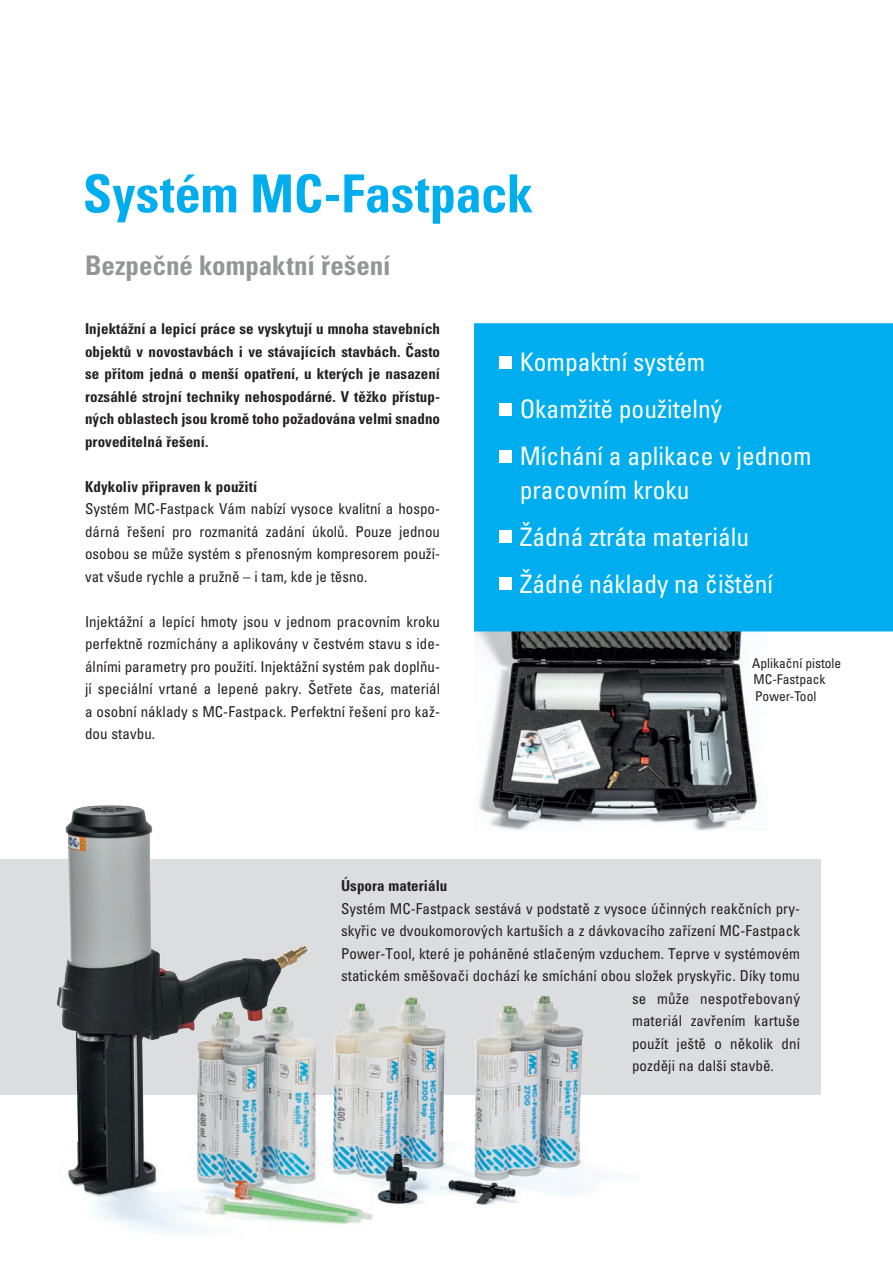
<style>
.page{position:relative;width:893px;height:1263px;background:#fff}
.page>*{position:absolute;margin:0;border:0;box-sizing:border-box;transform-origin:0 0}
.t1{font:700 condensed 52.5px "Univers LT Pro";color:#00aeef}
.t2{font:700 condensed 27px "Univers LT Pro";color:#939598}
.t3{font:condensed 25.5px/47.1px "Univers LT Pro";color:#fff}
.t4{font:condensed 15px/22.5px "Univers LT Pro";letter-spacing:.005em;color:#231f20;text-align:justify}
.t5{font:700 condensed 15px/22.5px "Univers LT Pro";letter-spacing:.005em;color:#231f20;text-align:justify}
.t6{font:condensed 13.5px/16.5px "Univers LT Pro";color:#231f20}
</style>
<div class="page">
<div style="left:0;top:859px;width:821px;height:235px;background:#dcdddf"></div>
<img style="left:15px;top:813px;width:625px;height:420px">
<img style="left:474px;top:631px;width:295px;height:199px">
<div style="left:474px;top:323px;width:419px;height:308px;background:#00aeef"></div>
<div style="left:499px;top:356px;width:13px;height:13px;background:#fff"></div>
<div style="left:499px;top:403px;width:13px;height:13px;background:#fff"></div>
<div style="left:499px;top:450px;width:13px;height:13px;background:#fff"></div>
<div style="left:499px;top:530px;width:13px;height:13px;background:#fff"></div>
<div style="left:499px;top:577px;width:13px;height:13px;background:#fff"></div>
<h1 class="t1" style="left:83px;top:161px;width:452px">Systém MC-Fastpack</h1>
<h2 class="t2" style="left:85px;top:249px;width:307px">Bezpečné kompaktní řešení</h2>
<p class="t5" style="left:85px;top:317px;width:357px">Injektážní a lepicí práce se vyskytují u mnoha stavebních objektů v novostavbách i ve stávajících stavbách. Často se přitom jedná o menší opatření, u kterých je nasazení rozsáhlé strojní techniky nehospodárné. V těžko přístup&shy;ných oblastech jsou kromě toho požadována velmi snadno proveditelná řešení.</p>
<p class="t5" style="left:85px;top:475px;width:174px">Kdykoliv připraven k použití</p>
<p class="t4" style="left:85px;top:497px;width:357px">Systém MC-Fastpack Vám nabízí vysoce kvalitní a hospo&shy;dárná řešení pro rozmanitá zadání úkolů. Pouze jednou osobou se může systém s přenosným kompresorem použí&shy;vat všude rychle a pružně – i tam, kde je těsno.</p>
<p class="t4" style="left:85px;top:610px;width:357px">Injektážní a lepící hmoty jsou v jednom pracovním kroku perfektně rozmíchány a aplikovány v čestvém stavu s ide&shy;álními parametry pro použití. Injektážní systém pak doplňu&shy;jí speciální vrtané a lepené pakry. Šetřete čas, materiál a osobní náklady s MC-Fastpack. Perfektní řešení pro kaž&shy;dou stavbu.</p>
<h3 class="t3" style="left:520px;top:338px;width:293px">Kompaktní systém<br>Okamžitě použitelný<br>Míchání a aplikace v jednom</h3>
<h3 class="t3" style="left:520px;top:465px;width:255px">pracovním kroku<br>Žádná ztráta materiálu<br>Žádné náklady na čištění</h3>
<p class="t6" style="left:752px;top:655px;width:91px">Aplikační pistole<br>MC-Fastpack<br>Power-Tool</p>
<p class="t5" style="left:341px;top:874px;width:108px">Úspora materiálu</p>
<p class="t4" style="left:341px;top:897px;width:461px">Systém MC-Fastpack sestává v podstatě z vysoce účinných reakčních pry-</p>
<p class="t4" style="left:341px;top:919px;width:461px">skyřic ve dvoukomorových kartuších a z dávkovacího zařízení MC-Fastpack</p>
<p class="t4" style="left:341px;top:942px;width:461px">Power-Tool, které je poháněné stlačeným vzduchem. Teprve v systémovém</p>
<p class="t4" style="left:341px;top:964px;width:461px">statickém směšovači dochází ke smíchání obou složek pryskyřic. Díky tomu</p>
<p class="t4" style="left:632px;top:987px;width:169px">se může nespotřebovaný</p>
<p class="t4" style="left:632px;top:1009px;width:170px">materiál zavřením kartuše</p>
<p class="t4" style="left:632px;top:1032px;width:170px">použít ještě o několik dní</p>
<p class="t4" style="left:632px;top:1054px;width:143px">později na další stavbě.</p>
</div>
